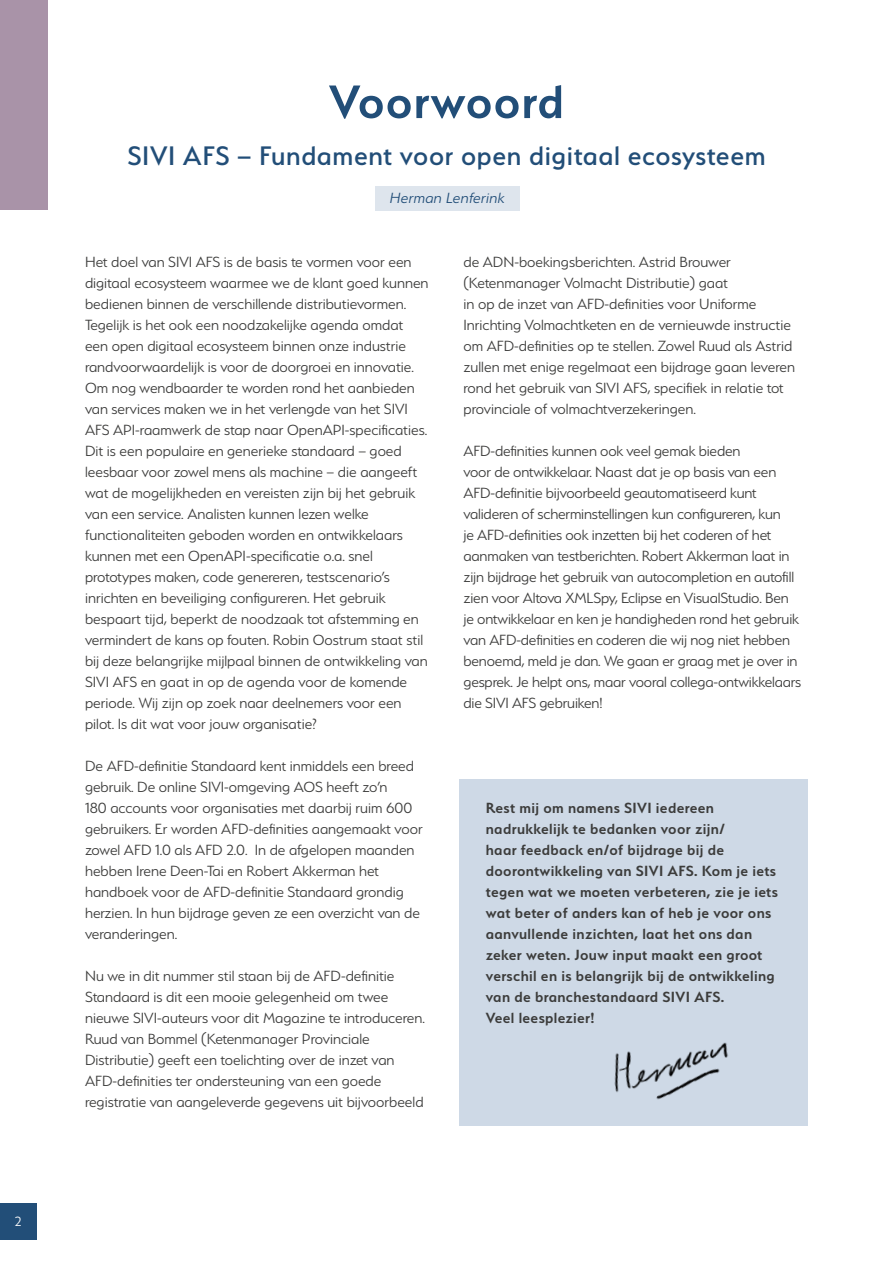
<style>
.page{position:relative;width:893px;height:1263px;background:#fff}
.page>*{position:absolute;margin:0;border:0;box-sizing:border-box;transform-origin:0 0}
.t1{font:600 52.5px "Serenity";letter-spacing:.02em;color:#224e78}
.t2{font:500 30px "Serenity";letter-spacing:.02em;color:#224e78}
.t3{font:300 16.5px/21px "Serenity";color:#3c3c3b}
.t4{font:600 16.5px/21px "Serenity";letter-spacing:.02em;color:#3c3c3b}
.t5{font:italic 300 16.5px "Serenity";color:#224e78}
.t6{font:300 15px "Serenity";color:#fff}
</style>
<div class="page">
<div style="left:0;top:1203px;width:37px;height:37px;background:#224e78"></div>
<div style="left:375px;top:186px;width:145px;height:24px;background:#dee5ed"></div>
<div style="left:0;top:0;width:47px;height:210px;background:#a993a8"></div>
<div style="left:459px;top:779px;width:349px;height:347px;background:#ced9e6"></div>
<img style="left:614px;top:1042px;width:114px;height:58px">
<p class="t6" style="left:15px;top:1213px;width:8px">2</p>
<h1 class="t1" style="left:329px;top:73px;width:236px">Voorwoord</h1>
<h2 class="t2" style="left:127px;top:139px;width:640px">SIVI AFS – Fundament voor open digitaal ecosysteem</h2>
<p class="t5" style="left:389px;top:189px;width:119px">Herman Lenferink</p>
<p class="t3" style="left:85px;top:251px;width:345px">Het doel van SIVI AFS is de basis te vormen voor een digitaal ecosysteem waarmee we de klant goed kunnen bedienen binnen de verschillende distributievormen.<br>Tegelijk is het ook een noodzakelijke agenda omdat een open digitaal ecosysteem binnen onze industrie randvoorwaardelijk is voor de doorgroei en innovatie.<br>Om nog wendbaarder te worden rond het aanbieden van services maken we in het verlengde van het SIVI AFS API-raamwerk de stap naar OpenAPI-specificaties.<br>Dit is een populaire en generieke standaard – goed leesbaar voor zowel mens als machine – die aangeeft wat de mogelijkheden en vereisten zijn bij het gebruik van een service. Analisten kunnen lezen welke functionaliteiten geboden worden en ontwikkelaars kunnen met een OpenAPI-specificatie o.a. snel prototypes maken, code genereren, testscenario’s inrichten en beveiliging configureren. Het gebruik bespaart tijd, beperkt de noodzaak tot afstemming en vermindert de kans op fouten. Robin Oostrum staat stil bij deze belangrijke mijlpaal binnen de ontwikkeling van SIVI AFS en gaat in op de agenda voor de komende periode. Wij zijn op zoek naar deelnemers voor een pilot. Is dit wat voor jouw organisatie?</p>
<p class="t3" style="left:85px;top:755px;width:339px">De AFD-definitie Standaard kent inmiddels een breed gebruik. De online SIVI-omgeving AOS heeft zo’n<br>180 accounts voor organisaties met daarbij ruim 600 gebruikers. Er worden AFD-definities aangemaakt voor zowel AFD 1.0 als AFD 2.0. In de afgelopen maanden hebben Irene Deen-Tai en Robert Akkerman het handboek voor de AFD-definitie Standaard grondig herzien. In hun bijdrage geven ze een overzicht van de veranderingen.</p>
<p class="t3" style="left:85px;top:965px;width:341px">Nu we in dit nummer stil staan bij de AFD-definitie Standaard is dit een mooie gelegenheid om twee nieuwe SIVI-auteurs voor dit Magazine te introduceren.<br>Ruud van Bommel (Ketenmanager Provinciale Distributie) geeft een toelichting over de inzet van AFD-definities ter ondersteuning van een goede registratie van aangeleverde gegevens uit bijvoorbeeld</p>
<p class="t3" style="left:463px;top:251px;width:333px">de ADN-boekingsberichten. Astrid Brouwer (Ketenmanager Volmacht Distributie) gaat<br>in op de inzet van AFD-definities voor Uniforme Inrichting Volmachtketen en de vernieuwde instructie om AFD-definities op te stellen. Zowel Ruud als Astrid zullen met enige regelmaat een bijdrage gaan leveren rond het gebruik van SIVI AFS, specifiek in relatie tot provinciale of volmachtverzekeringen.</p>
<p class="t3" style="left:463px;top:440px;width:339px">AFD-definities kunnen ook veel gemak bieden<br>voor de ontwikkelaar. Naast dat je op basis van een AFD-definitie bijvoorbeeld geautomatiseerd kunt valideren of scherminstellingen kun configureren, kun<br>je AFD-definities ook inzetten bij het coderen of het aanmaken van testberichten. Robert Akkerman laat in zijn bijdrage het gebruik van autocompletion en autofill zien voor Altova XMLSpy, Eclipse en VisualStudio. Ben je ontwikkelaar en ken je handigheden rond het gebruik van AFD-definities en coderen die wij nog niet hebben benoemd, meld je dan. We gaan er graag met je over in gesprek. Je helpt ons, maar vooral collega-ontwikkelaars die SIVI AFS gebruiken!</p>
<p class="t4" style="left:486px;top:797px;width:294px">Rest mij om namens SIVI iedereen nadrukkelijk te bedanken voor zijn/<br>haar feedback en/of bijdrage bij de doorontwikkeling van SIVI AFS. Kom je iets tegen wat we moeten verbeteren, zie je iets wat beter of anders kan of heb je voor ons aanvullende inzichten, laat het ons dan zeker weten. Jouw input maakt een groot verschil en is belangrijk bij de ontwikkeling van de branchestandaard SIVI AFS.<br>Veel leesplezier!</p>
</div>
